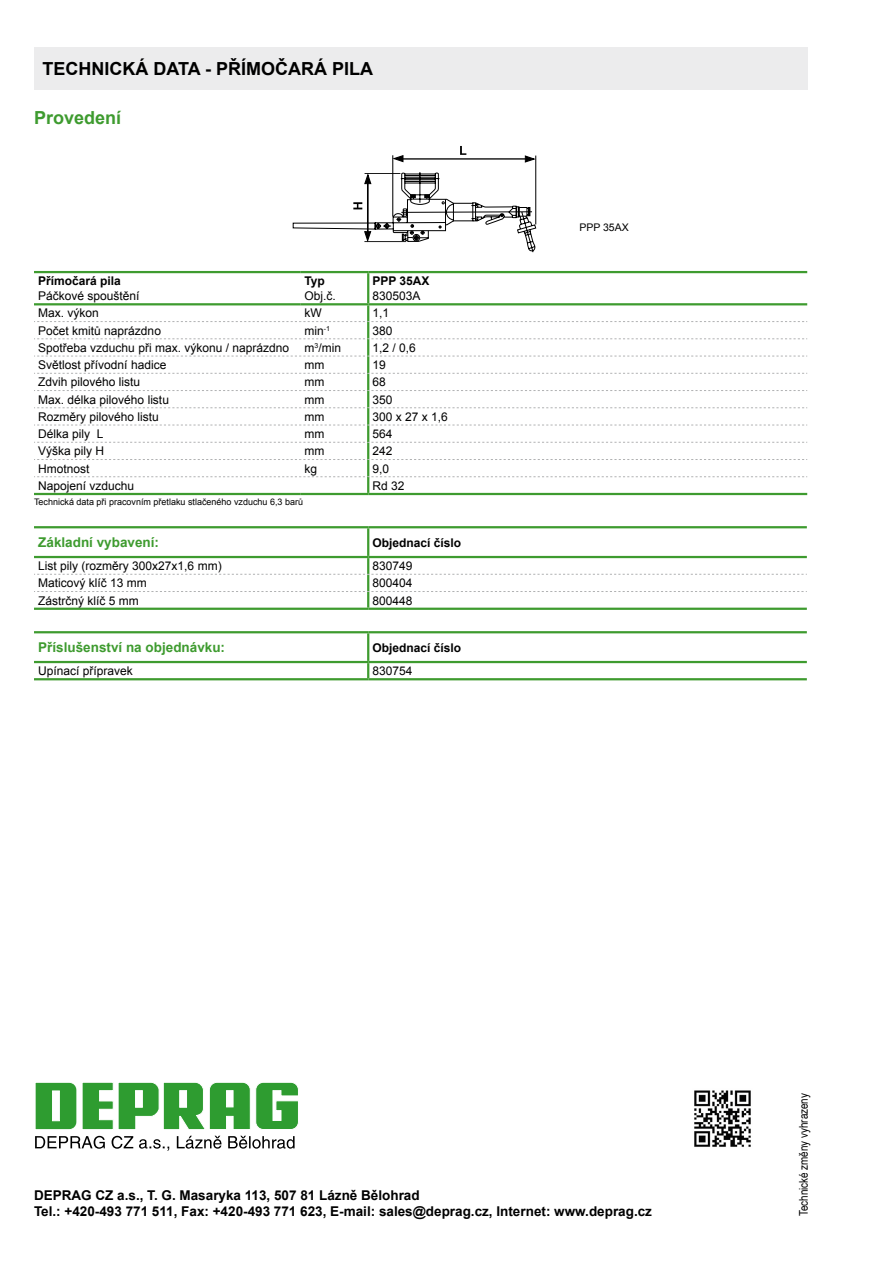
<style>
.page{position:relative;width:893px;height:1263px;background:#fff}
.page>*{position:absolute;margin:0;border:0;box-sizing:border-box;transform-origin:0 0}
.t1{font:700 18px "Arial";color:#000}
.t2{font:700 18px "Arial";color:#3e9b2f}
.t3{font:700 13.5px/16.2px "Arial";color:#000}
.t4{font:700 13.5px "Arial";color:#3e9b2f}
.t5{font:12px "Arial";color:#000}
.t6{font:700 12px "Arial";color:#000}
.t7{font:12px "Arial Narrow";color:#000}
.t8{font:10.5px "Arial";color:#000}
.t9{font:9px "Arial";color:#000}
</style>
<div class="page">
<hr style="left:34px;top:271px;width:266px;height:2px;background:#3e9b2f">
<hr style="left:300px;top:271px;width:68px;height:2px;background:#3e9b2f">
<hr style="left:34px;top:493px;width:266px;height:2px;background:#3e9b2f">
<hr style="left:300px;top:493px;width:68px;height:2px;background:#3e9b2f">
<hr style="left:368px;top:271px;width:439px;height:2px;background:#3e9b2f">
<hr style="left:368px;top:493px;width:439px;height:2px;background:#3e9b2f">
<svg style="left:34px;top:272px;width:773px;height:221px"></svg>
<hr style="left:34px;top:526px;width:334px;height:2px;background:#3e9b2f">
<hr style="left:34px;top:608px;width:334px;height:2px;background:#3e9b2f">
<hr style="left:368px;top:526px;width:439px;height:2px;background:#3e9b2f">
<hr style="left:368px;top:608px;width:439px;height:2px;background:#3e9b2f">
<svg style="left:34px;top:527px;width:773px;height:81px"></svg>
<svg style="left:292px;top:146px;width:245px;height:107px"></svg>
<hr style="left:368px;top:181px;width:1px;height:53px;background:#000">
<hr style="left:34px;top:631px;width:334px;height:2px;background:#3e9b2f">
<hr style="left:368px;top:631px;width:439px;height:2px;background:#3e9b2f">
<svg style="left:34px;top:632px;width:773px;height:46px"></svg>
<hr style="left:34px;top:678px;width:334px;height:2px;background:#3e9b2f">
<hr style="left:368px;top:678px;width:439px;height:2px;background:#3e9b2f">
<div style="left:34px;top:47px;width:774px;height:42px;background:#ececed"></div>
<img style="left:694px;top:1090px;width:57px;height:57px">
<svg style="left:35px;top:1082px;width:264px;height:48px"></svg>
<svg style="left:35px;top:1136px;width:260px;height:15px"></svg>
<h1 class="t1" style="left:43px;top:56px;width:332px">TECHNICKÁ DATA - PŘÍMOČARÁ PILA</h1>
<h1 class="t2" style="left:34px;top:105px;width:89px">Provedení</h1>
<p class="t6" style="left:38px;top:273px;width:84px">Přímočará pila</p>
<p class="t5" style="left:38px;top:288px;width:103px">Páčkové spouštění</p>
<p class="t6" style="left:304px;top:273px;width:22px">Typ</p>
<p class="t5" style="left:304px;top:288px;width:33px">Obj.č.</p>
<p class="t6" style="left:372px;top:273px;width:59px">PPP 35AX</p>
<p class="t5" style="left:372px;top:288px;width:50px">830503A</p>
<p class="t5" style="left:38px;top:305px;width:62px">Max. výkon</p>
<p class="t5" style="left:304px;top:305px;width:19px">kW</p>
<p class="t5" style="left:372px;top:305px;width:18px">1,1</p>
<p class="t5" style="left:38px;top:322px;width:124px">Počet kmitů naprázdno</p>
<p class="t5" style="left:304px;top:322px;width:27px">min<sup>-1</sup></p>
<p class="t5" style="left:372px;top:322px;width:22px">380</p>
<p class="t5" style="left:38px;top:340px;width:252px">Spotřeba vzduchu při max. výkonu / naprázdno</p>
<p class="t5" style="left:304px;top:340px;width:38px">m<sup>3</sup>/min</p>
<p class="t5" style="left:372px;top:340px;width:45px">1,2 / 0,6</p>
<p class="t5" style="left:38px;top:357px;width:130px">Světlost přívodní hadice</p>
<p class="t5" style="left:304px;top:357px;width:21px">mm</p>
<p class="t5" style="left:372px;top:357px;width:15px">19</p>
<p class="t5" style="left:38px;top:374px;width:104px">Zdvih pilového listu</p>
<p class="t5" style="left:304px;top:374px;width:21px">mm</p>
<p class="t5" style="left:372px;top:374px;width:15px">68</p>
<p class="t5" style="left:38px;top:391px;width:132px">Max. délka pilového listu</p>
<p class="t5" style="left:304px;top:391px;width:21px">mm</p>
<p class="t5" style="left:372px;top:391px;width:22px">350</p>
<p class="t5" style="left:38px;top:409px;width:122px">Rozměry pilového listu</p>
<p class="t5" style="left:304px;top:409px;width:21px">mm</p>
<p class="t5" style="left:372px;top:409px;width:77px">300 x 27 x 1,6</p>
<p class="t5" style="left:38px;top:426px;width:67px">Délka pily L</p>
<p class="t5" style="left:304px;top:426px;width:21px">mm</p>
<p class="t5" style="left:372px;top:426px;width:22px">564</p>
<p class="t5" style="left:38px;top:443px;width:68px">Výška pily H</p>
<p class="t5" style="left:304px;top:443px;width:21px">mm</p>
<p class="t5" style="left:372px;top:443px;width:22px">242</p>
<p class="t5" style="left:38px;top:460px;width:53px">Hmotnost</p>
<p class="t5" style="left:304px;top:460px;width:14px">kg</p>
<p class="t5" style="left:372px;top:460px;width:18px">9,0</p>
<p class="t5" style="left:38px;top:478px;width:98px">Napojení vzduchu</p>
<p class="t5" style="left:372px;top:478px;width:34px">Rd 32</p>
<p class="t9" style="left:34px;top:496px;width:271px">Technická data při pracovním přetlaku stlačeného vzduchu 6,3 barů</p>
<p class="t4" style="left:38px;top:533px;width:122px">Základní vybavení:</p>
<p class="t6" style="left:372px;top:534px;width:90px">Objednací číslo</p>
<p class="t5" style="left:38px;top:558px;width:185px">List pily (rozměry 300x27x1,6 mm)</p>
<p class="t5" style="left:372px;top:558px;width:42px">830749</p>
<p class="t5" style="left:38px;top:575px;width:110px">Maticový klíč 13 mm</p>
<p class="t5" style="left:372px;top:575px;width:42px">800404</p>
<p class="t5" style="left:38px;top:592px;width:102px">Zástrčný klíč 5 mm</p>
<p class="t5" style="left:372px;top:592px;width:42px">800448</p>
<p class="t4" style="left:38px;top:638px;width:188px">Příslušenství na objednávku:</p>
<p class="t6" style="left:372px;top:639px;width:90px">Objednací číslo</p>
<p class="t5" style="left:38px;top:663px;width:96px">Upínací přípravek</p>
<p class="t5" style="left:372px;top:663px;width:42px">830754</p>
<p class="t8" style="left:579px;top:221px;width:51px">PPP 35AX</p>
<p class="t3" style="left:34px;top:1187px;width:619px">DEPRAG CZ a.s., T. G. Masaryka 113, 507 81 Lázně Bělohrad<br>Tel.: +420-493 771 511, Fax: +420-493 771 623, E-mail: sales@deprag.cz, Internet: www.deprag.cz</p>
<p class="t7" style="left:795px;top:1216px;width:125px;rotate:-90deg">Technické změny vyhrazeny</p>
</div>
